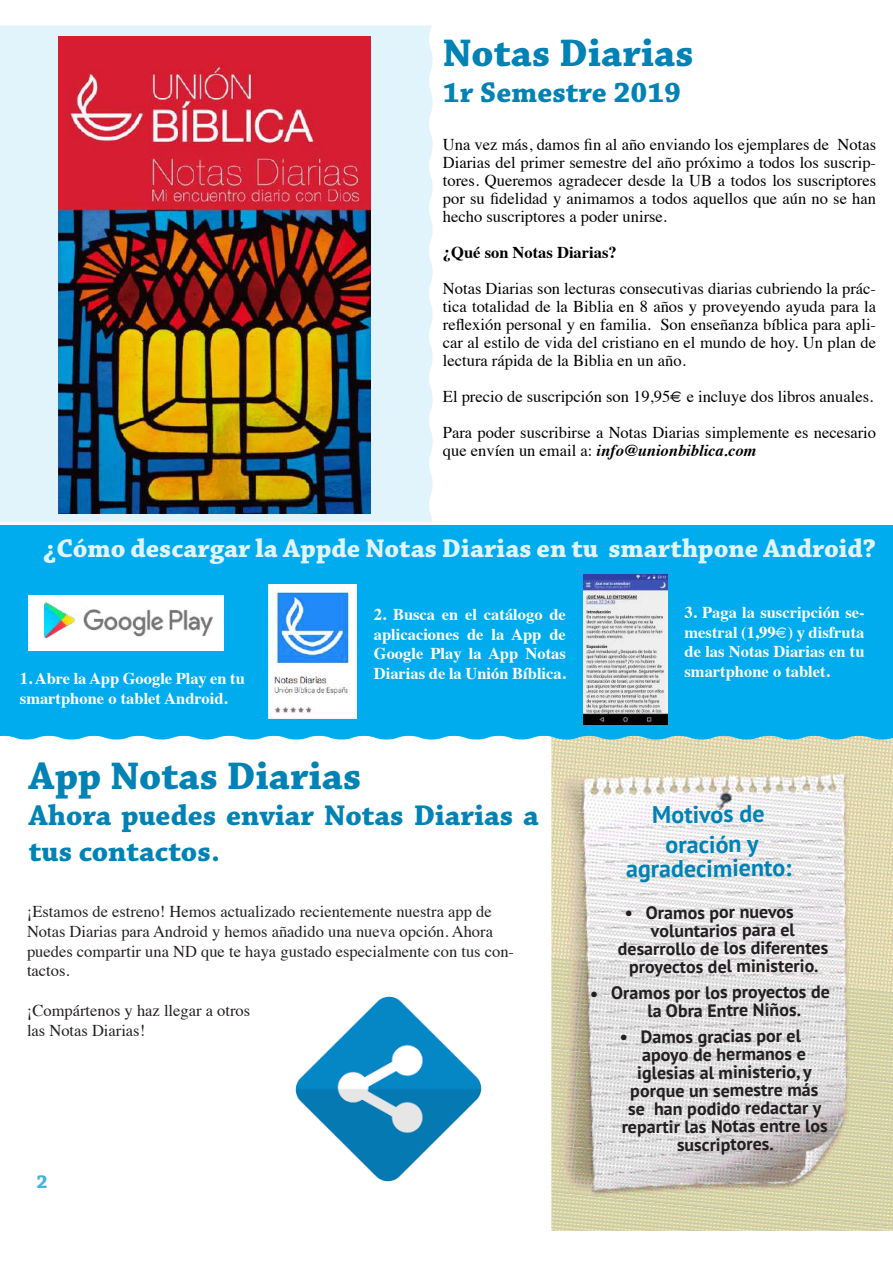
<style>
.page{position:relative;width:893px;height:1263px;background:#fff}
.page>*{position:absolute;margin:0;border:0;box-sizing:border-box;transform-origin:0 0}
.t1{font:700 40.5px "Chaparral Pro";color:#0082b5}
.t2{font:700 30px/36px "Chaparral Pro";color:#0082b5}
.t3{font:700 27px "Chaparral Pro";color:#e1f4fc}
.t4{font:700 24px/30px "PT Sans";letter-spacing:-.01em;color:#0082b5;text-align:center}
.t5{font:700 19.8px "Chaparral Pro";color:#42b3da}
.t6{font:700 17.85px/17.9px "PT Sans";letter-spacing:-.01em;color:#231f20}
.t7{font:16.5px/18px "Times";color:#000;text-align:justify}
.t8{font:16.5px/19.8px "Times";color:#231f20}
.t9{font:700 16.5px/19.8px "Times";color:#fff;text-align:justify}
.t10{font:italic 700 16.5px "Times";color:#000}
.t11{font:700 16.5px "Times";color:#000}
.s1{font-weight:400;font-style:normal}
</style>
<div class="page">
<img style="left:551px;top:739px;width:342px;height:23px">
<img style="left:551px;top:762px;width:342px;height:47px">
<img style="left:551px;top:809px;width:342px;height:48px">
<img style="left:551px;top:857px;width:342px;height:48px">
<img style="left:551px;top:905px;width:342px;height:48px">
<img style="left:551px;top:953px;width:342px;height:48px">
<img style="left:551px;top:1001px;width:342px;height:48px">
<img style="left:551px;top:1049px;width:342px;height:48px">
<img style="left:551px;top:1097px;width:342px;height:47px">
<img style="left:551px;top:1144px;width:342px;height:48px">
<img style="left:551px;top:1192px;width:342px;height:39px">
<div style="left:0;top:25px;width:433px;height:497px;background:#e1f4fc"></div>
<img style="left:59px;top:36px;width:312px;height:478px">
<div style="left:0;top:525px;width:893px;height:214px;background:#00aced"></div>
<img style="left:295px;top:996px;width:187px;height:186px">
<div style="left:29px;top:595px;width:195px;height:56px;background:#fff"></div>
<img style="left:45px;top:602px;width:168px;height:36px">
<img style="left:583px;top:575px;width:84px;height:149px">
<img style="left:269px;top:585px;width:87px;height:133px">
<h1 class="t1" style="left:443px;top:29px;width:252px">Notas Diarias</h1>
<h2 class="t2" style="left:443px;top:75px;width:240px">1r Semestre 2019</h2>
<p class="t7" style="left:443px;top:134px;width:435px">Una vez más, damos fin al año enviando los ejemplares de Notas Diarias del primer semestre del año próximo a todos los suscrip&shy;tores. Queremos agradecer desde la UB a todos los suscriptores por su fidelidad y animamos a todos aquellos que aún no se han hecho suscriptores a poder unirse.</p>
<p class="t11" style="left:443px;top:237px;width:175px">¿Qué son Notas Diarias?</p>
<p class="t7" style="left:443px;top:278px;width:435px">Notas Diarias son lecturas consecutivas diarias cubriendo la prác&shy;tica totalidad de la Biblia en 8 años y proveyendo ayuda para la reflexión personal y en familia. Son enseñanza bíblica para apli&shy;car al estilo de vida del cristiano en el mundo de hoy. Un plan de lectura rápida de la Biblia en un año.</p>
<p class="t7" style="left:443px;top:377px;width:435px;line-height:36px">El precio de suscripción son 19,95€ e incluye dos libros anuales.<br>Para poder suscribirse a Notas Diarias simplemente es necesario</p>
<p class="t10" style="left:443px;top:435px;width:315px"><span class="s1">que envíen un email a:</span> info@unionbiblica.com</p>
<h3 class="t3" style="left:43px;top:533px;width:834px">¿Cómo descargar la Appde Notas Diarias en tu smarthpone Android?</h3>
<p class="t9" style="left:20px;top:667px;width:226px">1. Abre la App Google Play en tu smartphone o tablet Android.</p>
<p class="t9" style="left:374px;top:603px;width:194px">2. Busca en el catálogo de aplicaciones de la App de Google Play la App Notas Diarias de la Unión Bíblica.</p>
<p class="t9" style="left:684px;top:601px;width:182px">3. Paga la suscripción se&shy;mestral (1,99€) y disfruta de las Notas Diarias en tu smartphone o tablet.</p>
<h1 class="t1" style="left:29px;top:752px;width:334px">App Notas Diarias</h1>
<h2 class="t2" style="left:29px;top:798px;width:512px">Ahora puedes enviar Notas Diarias a tus contactos.</h2>
<p class="t8" style="left:27px;top:900px;width:489px">¡Estamos de estreno! Hemos actualizado recientemente nuestra app de Notas Diarias para Android y hemos añadido una nueva opción. Ahora puedes compartir una ND que te haya gustado especialmente con tus con&shy;tactos.</p>
<p class="t8" style="left:27px;top:999px;width:225px">¡Compártenos y haz llegar a otros las Notas Diarias!</p>
<p class="t5" style="left:36px;top:1170px;width:13px">2</p>
<h3 class="t4" style="left:652px;top:799px;width:114px">Motivos de oración y</h3>
<h3 class="t4" style="left:626px;top:853px;width:167px">agradecimiento:</h3>
<p class="t6" style="left:625px;top:903px;width:171px">• Oramos por nuevos</p>
<p class="t6" style="left:651px;top:921px;width:145px">voluntarios para el</p>
<p class="t6" style="left:618px;top:939px;width:212px">desarrollo de los diferentes</p>
<p class="t6" style="left:629px;top:957px;width:191px">proyectos del ministerio.</p>
<p class="t6" style="left:647px;top:983px;width:184px;text-indent:-57px">• Oramos por los proyectos de la Obra Entre Niños.</p>
<p class="t6" style="left:620px;top:1027px;width:183px">• Damos gracias por el</p>
<p class="t6" style="left:642px;top:1045px;width:165px">apoyo de hermanos e</p>
<p class="t6" style="left:637px;top:1063px;width:176px">iglesias al ministerio, y</p>
<p class="t6" style="left:630px;top:1081px;width:190px">porque un semestre más</p>
<p class="t6" style="left:628px;top:1099px;width:195px">se han podido redactar y</p>
<p class="t6" style="left:622px;top:1117px;width:208px">repartir las Notas entre los</p>
<p class="t6" style="left:677px;top:1135px;width:99px">suscriptores.</p>
</div>
